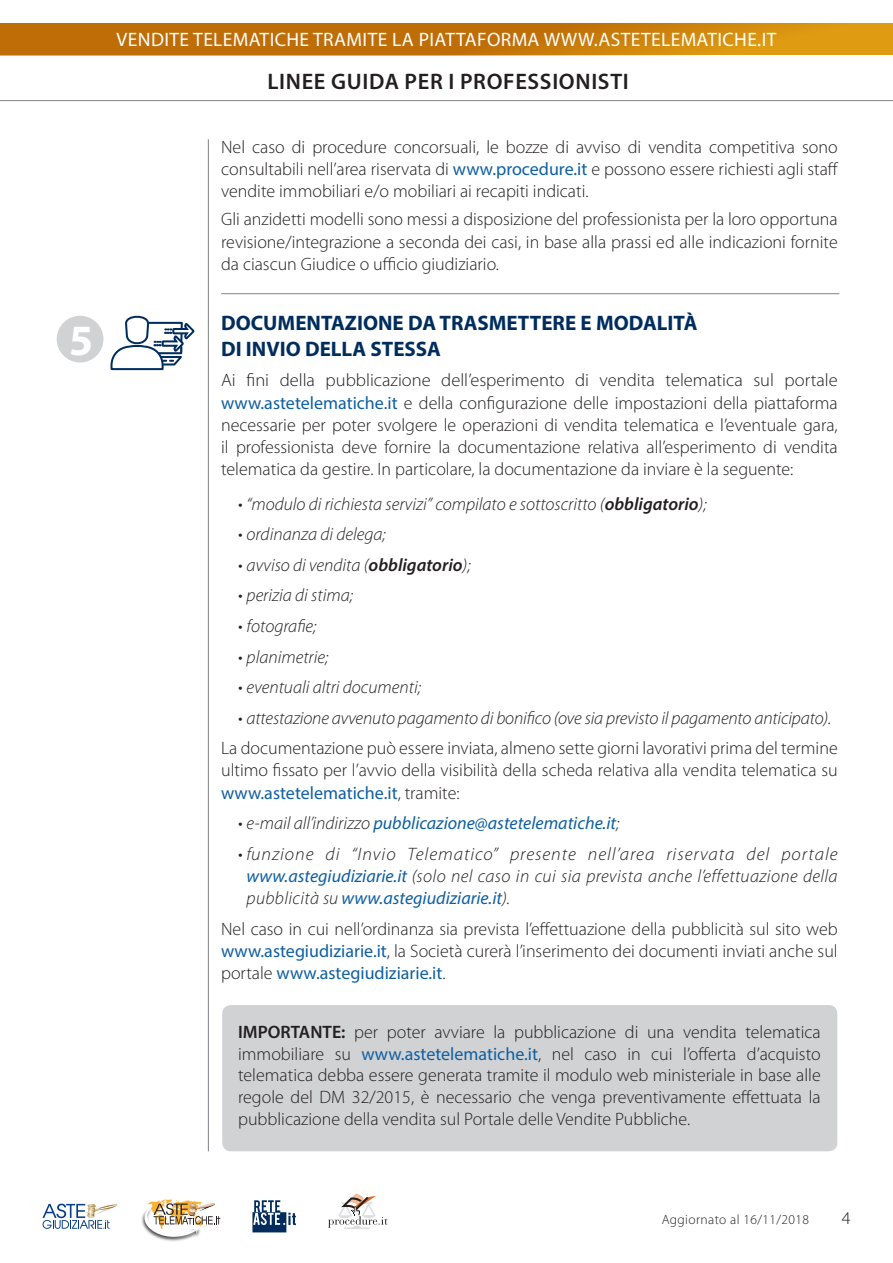
<style>
.page{position:relative;width:893px;height:1263px;background:#fff}
.page>*{position:absolute;margin:0;border:0;box-sizing:border-box;transform-origin:0 0}
.t1{font:700 43.35px "Myriad Pro";color:#fff}
.t2{font:600 22.5px "Myriad Pro";letter-spacing:.03em;color:#231f20}
.t3{font:700 21px "Myriad Pro";color:#002d5e}
.t4{font:19.5px "Myriad Pro";letter-spacing:.02em;color:#fff}
.t5{font:300 18px/22px "Myriad Pro";color:#231f20;text-align:justify}
.t6{font:italic 300 18px/22px "Myriad Pro";color:#231f20;text-align:justify}
.t7{font:italic 18px "Myriad Pro";color:#0e5fa1}
.t8{font:300 13.5px "Myriad Pro";letter-spacing:.03em;color:#231f20}
.s1{font-weight:400;color:#0e5fa1}
.s2{font-weight:600}
.s3{font-weight:300;color:#231f20}
</style>
<div class="page">
<svg style="left:43px;top:1203px;width:74px;height:26px"></svg>
<svg style="left:328px;top:1193px;width:60px;height:36px"></svg>
<svg style="left:252px;top:1200px;width:44px;height:32px"></svg>
<div style="left:141px;top:1206px;width:60px;height:36px;background:#231f20;opacity:.82"></div>
<svg style="left:144px;top:1199px;width:76px;height:38px"></svg>
<hr style="left:208px;top:139px;width:1px;height:1012px;background:#808285">
<svg style="left:0;top:23px;width:893px;height:32px;background:#c77909"></svg>
<hr style="left:0;top:100px;width:893px;height:1px;background:#808285">
<div style="left:222px;top:1005px;width:615px;height:146px;background:#d1d2d4;border-radius:9px"></div>
<div style="left:57px;top:316px;width:46px;height:46px;background:#d1d2d4;border-radius:50%"></div>
<svg style="left:110px;top:315px;width:85px;height:56px"></svg>
<hr style="left:221px;top:293px;width:618px;height:1px;background:#808285">
<p class="t1" style="left:69px;top:313px;width:26px">5</p>
<p class="t4" style="left:117px;top:28px;width:661px">VENDITE TELEMATICHE TRAMITE LA PIATTAFORMA WWW.ASTETELEMATICHE.IT</p>
<p class="t2" style="left:267px;top:67px;width:363px">LINEE GUIDA PER I PROFESSIONISTI</p>
<p class="t5" style="left:221px;top:136px;width:619px">Nel caso di procedure concorsuali, le bozze di avviso di vendita competitiva sono consultabili nell’area riservata di <span class="s1">www.procedure.it</span> e possono essere richiesti agli staff vendite immobiliari e/o mobiliari ai recapiti indicati.</p>
<p class="t5" style="left:221px;top:208px;width:618px">Gli anzidetti modelli sono messi a disposizione del professionista per la loro opportuna revisione/integrazione a seconda dei casi, in base alla prassi ed alle indicazioni fornite da ciascun Giudice o ufficio giudiziario.</p>
<p class="t3" style="left:221px;top:309px;width:478px">DOCUMENTAZIONE DA TRASMETTERE E MODALITÀ</p>
<p class="t3" style="left:221px;top:335px;width:221px">DI INVIO DELLA STESSA</p>
<p class="t5" style="left:221px;top:369px;width:618px">Ai fini della pubblicazione dell’esperimento di vendita telematica sul portale <span class="s1">www.astetelematiche.it</span> e della configurazione delle impostazioni della piattaforma necessarie per poter svolgere le operazioni di vendita telematica e l’eventuale gara, il professionista deve fornire la documentazione relativa all’esperimento di vendita telematica da gestire. In particolare, la documentazione da inviare è la seguente:</p>
<p class="t6" style="left:238px;top:492px;width:470px">• “modulo di richiesta servizi” compilato e sottoscritto (<span class="s2">obbligatorio</span>);</p>
<p class="t6" style="left:238px;top:523px;width:149px">• ordinanza di delega;</p>
<p class="t6" style="left:238px;top:554px;width:234px">• avviso di vendita (<span class="s2">obbligatorio</span>);</p>
<p class="t6" style="left:238px;top:584px;width:116px">• perizia di stima;</p>
<p class="t6" style="left:238px;top:615px;width:80px">• fotografie;</p>
<p class="t6" style="left:238px;top:645px;width:92px">• planimetrie;</p>
<p class="t6" style="left:238px;top:676px;width:184px">• eventuali altri documenti;</p>
<p class="t6" style="left:238px;top:707px;width:595px">• attestazione avvenuto pagamento di bonifico (ove sia previsto il pagamento anticipato).</p>
<p class="t5" style="left:221px;top:737px;width:618px">La documentazione può essere inviata, almeno sette giorni lavorativi prima del termine ultimo fissato per l’avvio della visibilità della scheda relativa alla vendita telematica su <span class="s1">www.astetelematiche.it</span>, tramite:</p>
<p class="t7" style="left:238px;top:812px;width:383px"><span class="s3">• e-mail all’indirizzo</span> pubblicazione@astetelematiche.it<span class="s3">;</span></p>
<p class="t6" style="left:247px;top:842px;width:593px;text-indent:-9px">• funzione di “Invio Telematico” presente nell’area riservata del portale <span class="s1">www.astegiudiziarie.it</span> (solo nel caso in cui sia prevista anche l’effettuazione della pubblicità su <span class="s1">www.astegiudiziarie.it</span>).</p>
<p class="t5" style="left:221px;top:917px;width:618px">Nel caso in cui nell’ordinanza sia prevista l’effettuazione della pubblicità sul sito web <span class="s1">www.astegiudiziarie.it</span>, la Società curerà l’inserimento dei documenti inviati anche sul portale <span class="s1">www.astegiudiziarie.it</span>.</p>
<p class="t5" style="left:238px;top:1021px;width:584px;line-height:21.6px"><span class="s2">IMPORTANTE:</span> per poter avviare la pubblicazione di una vendita telematica immobiliare su <span class="s1">www.astetelematiche.it</span>, nel caso in cui l’offerta d’acquisto telematica debba essere generata tramite il modulo web ministeriale in base alle regole del DM 32/2015, è necessario che venga preventivamente effettuata la pubblicazione della vendita sul Portale delle Vendite Pubbliche.</p>
<p class="t8" style="left:662px;top:1212px;width:149px">Aggiornato al 16/11/2018</p>
<p class="t5" style="left:842px;top:1207px;width:10px">4</p>
</div>
